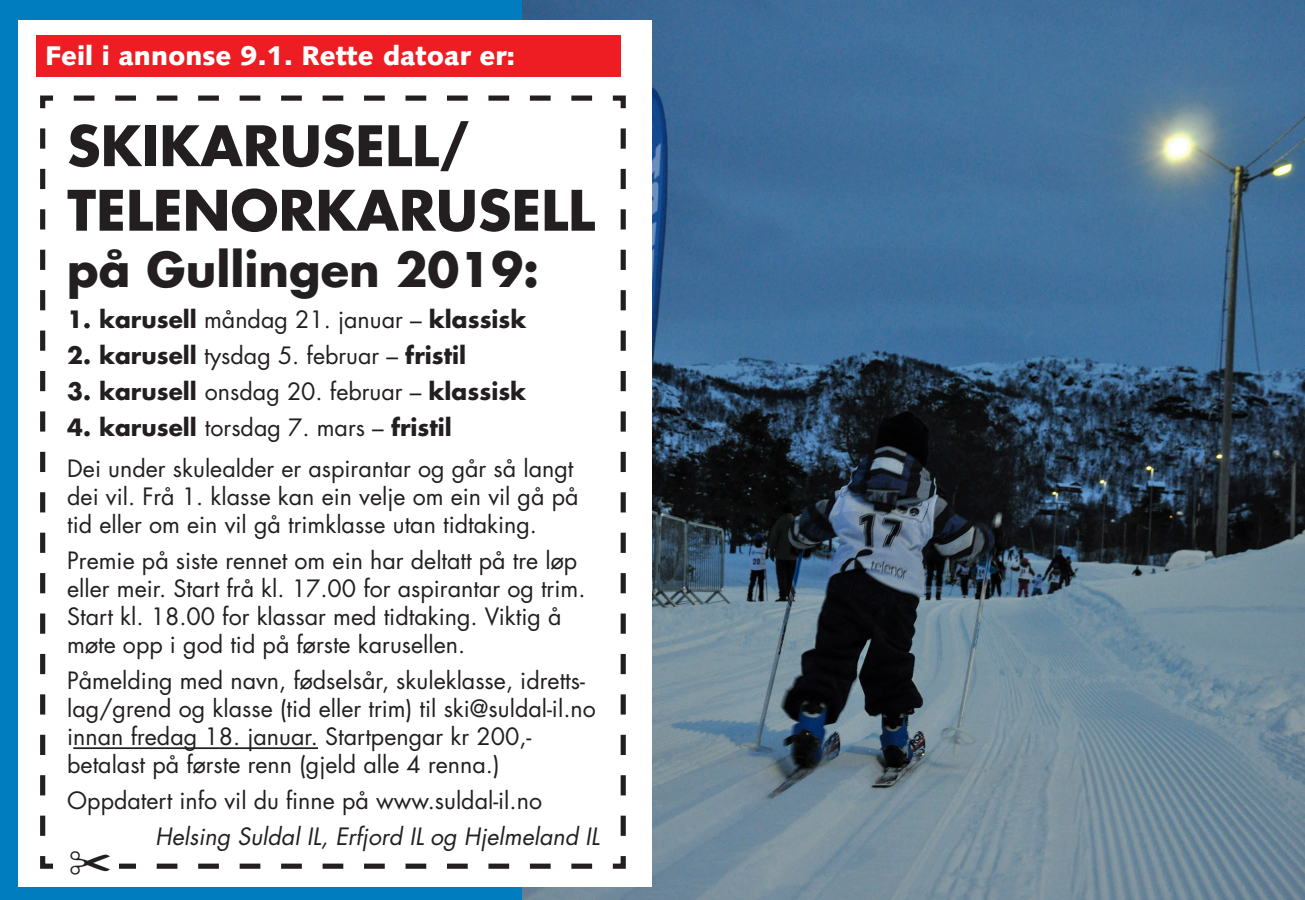
<style>
.page{position:relative;width:1305px;height:900px;background:#007dbe}
.page>*{position:absolute;margin:0;border:0;box-sizing:border-box;transform-origin:0 0}
.infopress_placed_ad{font:700 54.23px/64.6px "Futura";color:#231f20}
.infopress_placed_ad-2{font:700 46.57px "Futura";color:#231f20}
.t1{font:900 27px "Syntax";color:#fff}
.infopress_placed_ad-3{font:23.18px/27.9px "Futura";color:#231f20}
.infopress_placed_ad-4{font:700 23.18px "Futura";color:#231f20}
.s1{font-weight:400}
.s2{font-weight:700}
.s3{font-style:italic}
</style>
<div class="page">
<img style="left:522px;top:0;width:783px;height:900px">
<div style="left:18px;top:20px;width:633px;height:867px;background:#fff"></div>
<svg style="left:40px;top:96px;width:586px;height:773px"></svg>
<div style="left:62px;top:837px;width:57px;height:42px;background:#fff"></div>
<div style="left:36px;top:36px;width:585px;height:41px;background:#ee1d23"></div>
<svg style="left:119px;top:851px;width:483px;height:18px"></svg>
<p class="t1" style="left:45px;top:39px;width:472px">Feil i annonse 9.1. Rette datoar er:</p>
<p class="infopress_placed_ad" style="left:67px;top:112px;width:529px">SKIKARUSELL/<br>TELENORKARUSELL</p>
<p class="infopress_placed_ad-2" style="left:67px;top:237px;width:474px">på Gullingen 2019:</p>
<p class="infopress_placed_ad-4" style="left:67px;top:303px;width:461px">1. karusell <span class="s1">måndag 21. januar –</span> klassisk</p>
<p class="infopress_placed_ad-4" style="left:67px;top:339px;width:400px">2. karusell <span class="s1">tysdag 5. februar –</span> fristil</p>
<p class="infopress_placed_ad-4" style="left:67px;top:375px;width:461px">3. karusell <span class="s1">onsdag 20. februar –</span> klassisk</p>
<p class="infopress_placed_ad-3" style="left:67px;top:407px;width:508px;line-height:40.7px"><span class="s2">4. karusell</span> torsdag 7. mars – <span class="s2">fristil<br></span>Dei under skulealder er aspirantar og går så langt</p>
<p class="infopress_placed_ad-3" style="left:67px;top:482px;width:513px">dei vil. Frå 1. klasse kan ein velje om ein vil gå på tid eller om ein vil gå trimklasse utan tidtaking.</p>
<p class="infopress_placed_ad-3" style="left:67px;top:546px;width:520px">Premie på siste rennet om ein har deltatt på tre løp eller meir. Start frå kl. 17.00 for aspirantar og trim.<br>Start kl. 18.00 for klassar med tidtaking. Viktig å møte opp i god tid på første karusellen.</p>
<p class="infopress_placed_ad-3" style="left:67px;top:666px;width:530px">Påmelding med navn, fødselsår, skuleklasse, idretts&shy;lag/grend og klasse (tid eller trim) til ski@suldal-il.no innan fredag 18. januar. Startpengar kr 200,- betalast på første renn (gjeld alle 4 renna.)</p>
<p class="infopress_placed_ad-3" style="left:155px;top:782px;width:446px;line-height:36.2px;text-indent:-88px">Oppdatert info vil du finne på www.suldal-il.no<br><span class="s3">Helsing Suldal IL, Erfjord IL og Hjelmeland IL</span></p>
</div>
